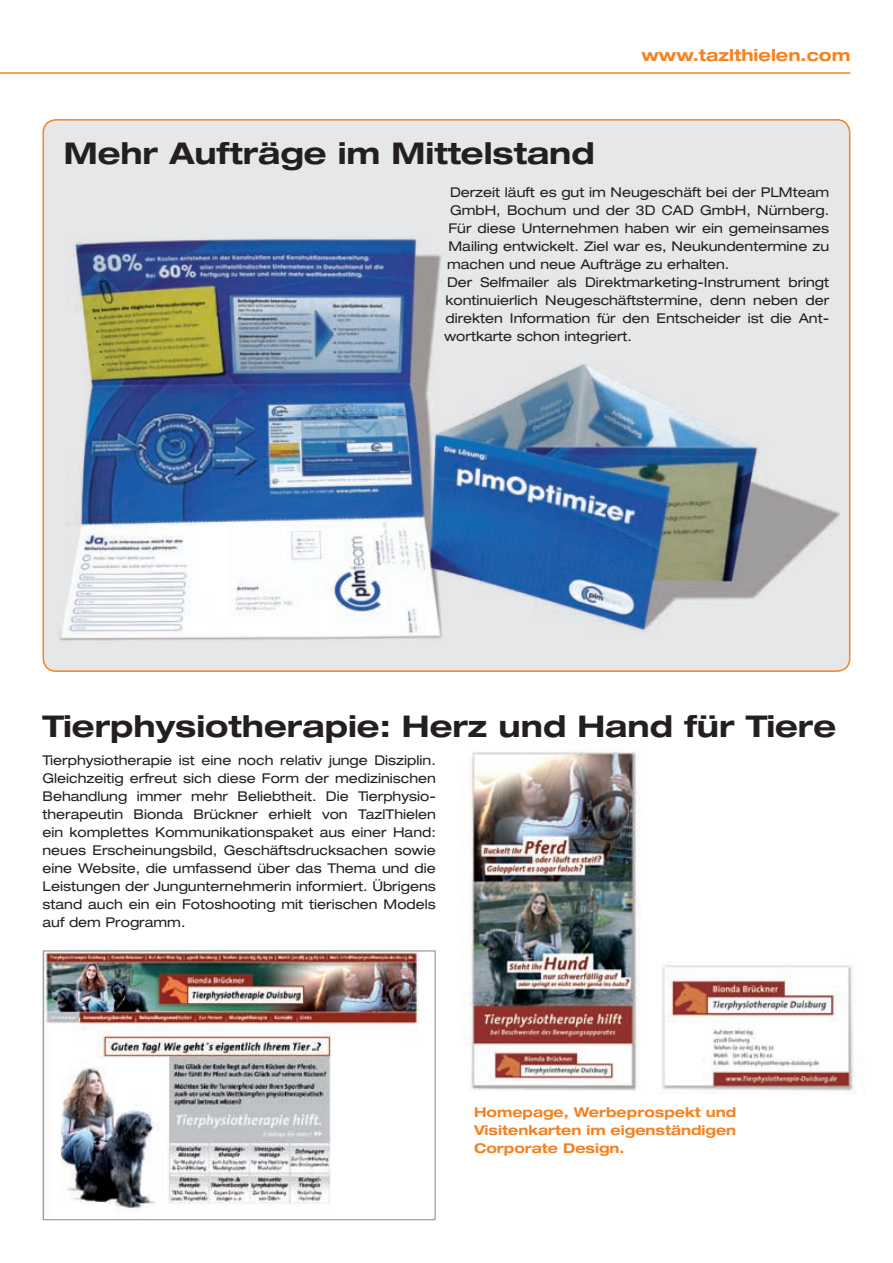
<style>
.page{position:relative;width:893px;height:1263px;background:#fff}
.page>*{position:absolute;margin:0;border:0;box-sizing:border-box;transform-origin:0 0}
.t1{font:700 expanded 30px "Helvetica Neue";color:#231f20}
.t2{font:700 expanded 16.5px "Helvetica Neue";color:#f58220}
.t3{font:expanded 13.5px/18px "Helvetica Neue";color:#231f20;text-align:justify}
.t4{font:700 expanded 13.5px/18px "Helvetica Neue";color:#f58220;text-align:justify}
</style>
<div class="page">
<img style="left:469px;top:741px;width:171px;height:350px">
<hr style="left:0;top:72px;width:850px;height:2px;background:#f58220">
<div style="left:43px;top:120px;width:807px;height:551px;background:#e6e7e9;border-radius:13px"></div>
<img style="left:59px;top:238px;width:780px;height:403px">
<img style="left:45px;top:952px;width:374px;height:260px">
<div style="left:43px;top:950px;width:393px;height:270px;border:1px solid #939598"></div>
<img style="left:662px;top:965px;width:194px;height:129px">
<h1 class="t1" style="left:64px;top:134px;width:533px">Mehr Aufträge im Mittelstand</h1>
<p class="t2" style="left:641px;top:45px;width:210px">www.tazlthielen.com</p>
<p class="t3" style="left:450px;top:183px;width:381px">Derzeit läuft es gut im Neugeschäft bei der PLMteam</p>
<p class="t3" style="left:450px;top:201px;width:381px">GmbH, Bochum und der 3D CAD GmbH, Nürnberg.</p>
<p class="t3" style="left:448px;top:219px;width:382px">Für diese Unternehmen haben wir ein gemeinsames</p>
<p class="t3" style="left:448px;top:237px;width:382px">Mailing entwickelt. Ziel war es, Neukundentermine zu</p>
<p class="t3" style="left:447px;top:255px;width:284px">machen und neue Aufträge zu erhalten.</p>
<p class="t3" style="left:447px;top:273px;width:384px">Der Selfmailer als Direktmarketing-Instrument bringt</p>
<p class="t3" style="left:445px;top:291px;width:385px">kontinuierlich Neugeschäftstermine, denn neben der</p>
<p class="t3" style="left:445px;top:309px;width:385px">direkten Information für den Entscheider ist die Ant-</p>
<p class="t3" style="left:444px;top:327px;width:190px">wortkarte schon integriert.</p>
<h1 class="t1" style="left:43px;top:707px;width:795px">Tierphysiotherapie: Herz und Hand für Tiere</h1>
<p class="t3" style="left:43px;top:751px;width:395px">Tierphysiotherapie ist eine noch relativ junge Disziplin.<br>Gleichzeitig erfreut sich diese Form der medizinischen Behandlung immer mehr Beliebtheit. Die Tierphysio&shy;therapeutin Bionda Brückner erhielt von TazlThielen ein komplettes Kommunikationspaket aus einer Hand: neues Erscheinungsbild, Geschäftsdrucksachen sowie eine Website, die umfassend über das Thema und die Leistungen der Jungunternehmerin informiert. Übrigens stand auch ein ein Fotoshooting mit tierischen Models auf dem Programm.</p>
<p class="t4" style="left:474px;top:1103px;width:264px">Homepage, Werbeprospekt und Visitenkarten im eigenständigen Corporate Design.</p>
</div>
